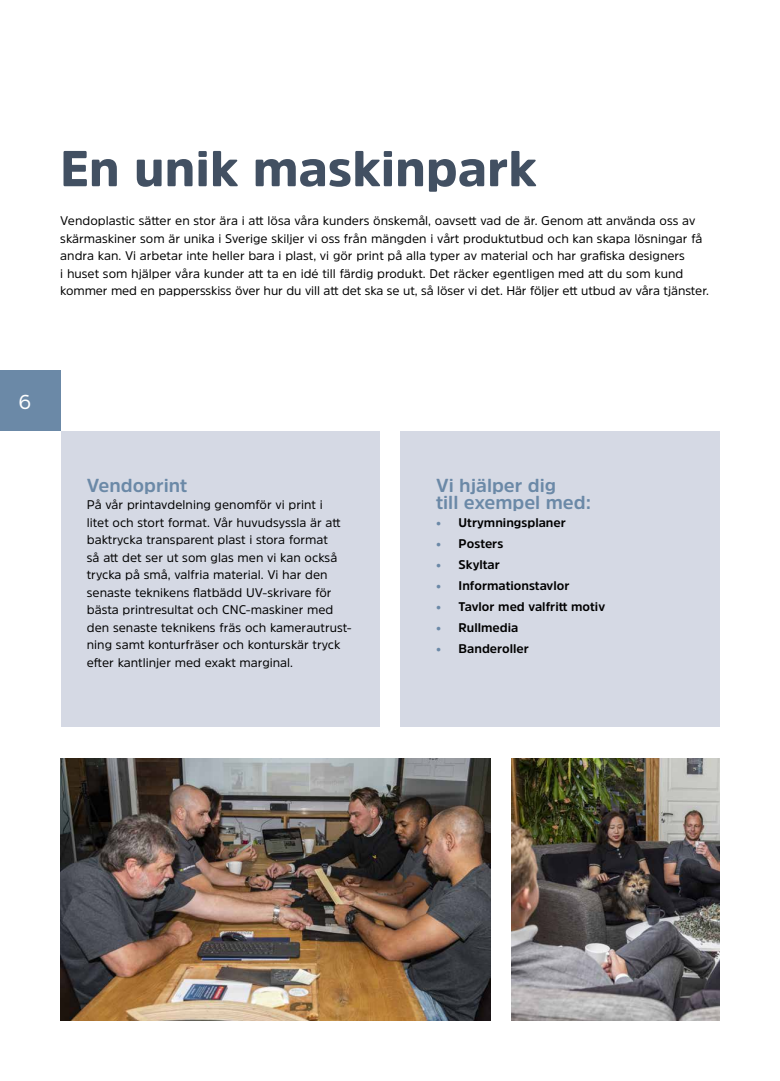
<style>
.page{position:relative;width:780px;height:1081px;background:#fff}
.page>*{position:absolute;margin:0;border:0;box-sizing:border-box;transform-origin:0 0}
.t1{font:900 50px "Amsi Pro";color:#425062}
.t2{font:20px "Amsi Pro";color:#fff}
.t3{font:700 18.75px/17.5px "Amsi Pro";color:#6b89a7}
.t4{font:12.5px/17.5px "Amsi Pro";color:#000}
.t5{font:700 12.5px "Amsi Pro";color:#000}
.s1{color:#6b89a7}
</style>
<div class="page">
<div style="left:0;top:371px;width:60px;height:60px;background:#6b89a7"></div>
<div style="left:61px;top:431px;width:318px;height:295px;background:#d5d9e4"></div>
<div style="left:400px;top:431px;width:319px;height:295px;background:#d5d9e4"></div>
<img style="left:61px;top:758px;width:429px;height:262px">
<img style="left:511px;top:758px;width:208px;height:262px">
<h1 class="t1" style="left:60px;top:134px;width:478px">En unik maskinpark</h1>
<p class="t4" style="left:60px;top:212px;width:650px">Vendoplastic sätter en stor ära i att lösa våra kunders önskemål, oavsett vad de är. Genom att använda oss av skärmaskiner som är unika i Sverige skiljer vi oss från mängden i vårt produktutbud och kan skapa lösningar få andra kan. Vi arbetar inte heller bara i plast, vi gör print på alla typer av material och har grafiska designers<br>i huset som hjälper våra kunder att ta en idé till färdig produkt. Det räcker egentligen med att du som kund kommer med en pappersskiss över hur du vill att det ska se ut, så löser vi det. Här följer ett utbud av våra tjänster.</p>
<h2 class="t2" style="left:18px;top:389px;width:14px">6</h2>
<h3 class="t3" style="left:87px;top:476px;width:102px">Vendoprint</h3>
<p class="t4" style="left:87px;top:496px;width:266px">På vår printavdelning genomför vi print i<br>litet och stort format. Vår huvudsyssla är att baktrycka transparent plast i stora format<br>så att det ser ut som glas men vi kan också trycka på små, valfria material. Vi har den senaste teknikens flatbädd UV-skrivare för bästa printresultat och CNC-maskiner med den senaste teknikens fräs och kamerautrust&shy;ning samt konturfräser och konturskär tryck efter kantlinjer med exakt marginal.</p>
<h3 class="t3" style="left:436px;top:476px;width:157px">Vi hjälper dig<br>till exempel med:</h3>
<p class="t5" style="left:436px;top:514px;width:131px"><span class="s1">•</span> Utrymningsplaner</p>
<p class="t5" style="left:436px;top:535px;width:69px"><span class="s1">•</span> Posters</p>
<p class="t5" style="left:436px;top:556px;width:65px"><span class="s1">•</span> Skyltar</p>
<p class="t5" style="left:436px;top:577px;width:135px"><span class="s1">•</span> Informationstavlor</p>
<p class="t5" style="left:436px;top:598px;width:170px"><span class="s1">•</span> Tavlor med valfritt motiv</p>
<p class="t5" style="left:436px;top:619px;width:84px"><span class="s1">•</span> Rullmedia</p>
<p class="t5" style="left:436px;top:640px;width:94px"><span class="s1">•</span> Banderoller</p>
</div>
